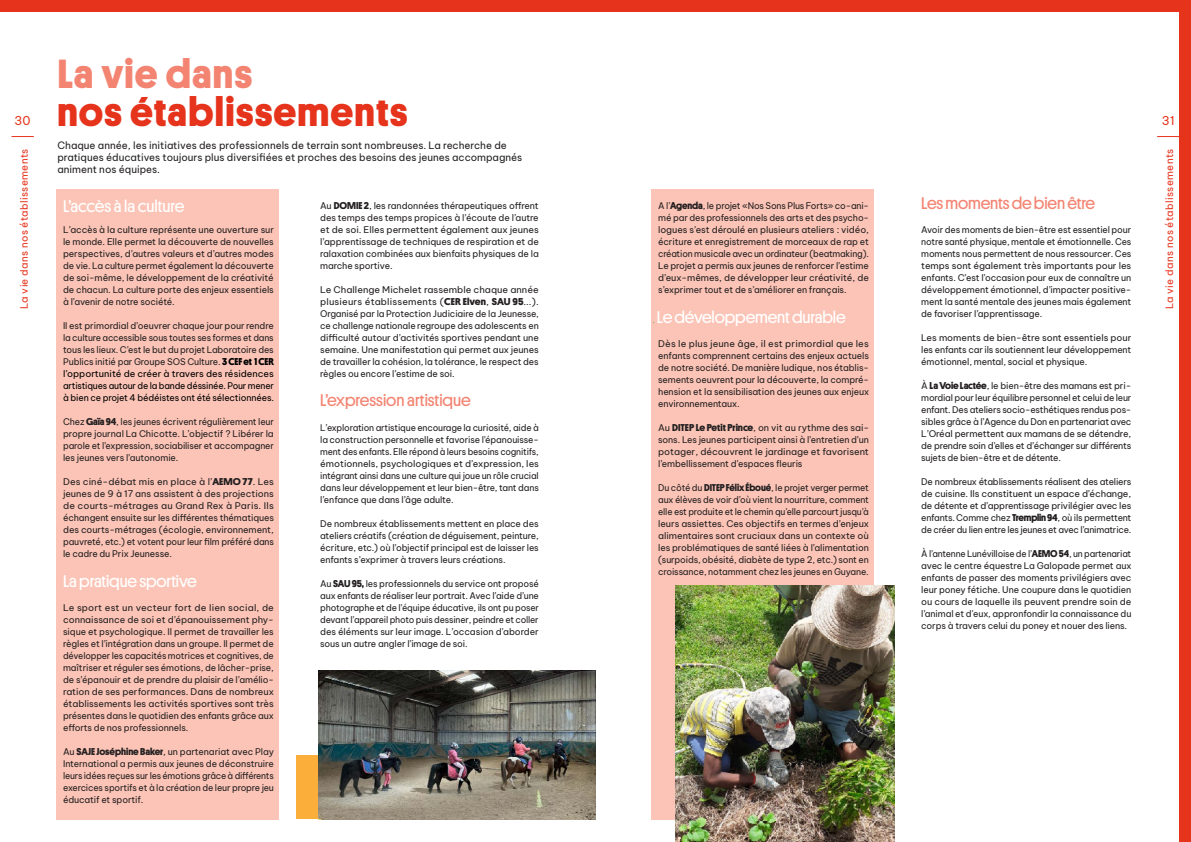
<style>
.page{position:relative;width:1191px;height:842px;background:#fff}
.page>*{position:absolute;margin:0;border:0;box-sizing:border-box;transform-origin:0 0}
.titre_chapitre{font:700 41px "Platform";letter-spacing:.025em;color:#e6331c}
.titre_chapitre-2{font:700 41px "Platform";letter-spacing:.025em;color:#f48472}
.texte_courant{font:17px "Platform";letter-spacing:-.01em;color:#f48472}
.texte_courant-2{font:17px "Platform";letter-spacing:-.01em;color:#fff}
.texte_calendrier{font:17px "Platform";color:#fff}
.pagination_2{font:12px "Be Vietnam Pro";color:#e6331c}
.sous-titre{font:10px/12px "Be Vietnam Pro";color:#231f20}
.pagination_2-2{font:10px "Be Vietnam Pro";letter-spacing:.035em;color:#e6331c}
.texte_courant-3{font:9px/12px "Be Vietnam Pro";letter-spacing:-.015em;color:#231f20;text-align:justify}
.texte_courant-4{font:9px/12px "Be Vietnam Pro";letter-spacing:-.015em;color:#231f20;text-align:justify;scale:1.05 1}
.texte_courant-5{font:9px/12px "Be Vietnam Pro";letter-spacing:-.015em;color:#231f20;text-align:justify;scale:1.04 1}
.s1{font-family:"Platform";font-weight:700;font-size:10px;color:#000}
.s2{color:#000}
.s3{font-family:"Platform";font-weight:700;font-size:10px}
.s4{font-family:"Be Vietnam Pro";font-size:9px;color:#6db356}
</style>
<div class="page">
<div style="left:1179px;top:0;width:12px;height:842px;background:#e6331c"></div>
<div style="left:296px;top:756px;width:36px;height:63px;background:#fbae39"></div>
<div style="left:651px;top:189px;width:222px;height:630px;background:#fbc4b6"></div>
<div style="left:57px;top:189px;width:222px;height:630px;background:#fbc4b6"></div>
<svg style="left:1157px;top:136px;width:22px;height:1px"></svg>
<div style="left:38px;top:161px;width:11px;height:11px;border:1px solid #fff;border-radius:50%"></div>
<div style="left:214px;top:161px;width:10px;height:11px;border:1px solid #fff;border-radius:50%"></div>
<div style="left:0;top:0;width:1191px;height:11px;background:#e6331c"></div>
<svg style="left:12px;top:136px;width:22px;height:1px"></svg>
<img style="left:319px;top:670px;width:276px;height:149px">
<img style="left:675px;top:585px;width:219px;height:257px">
<p class="pagination_2" style="left:15px;top:110px;width:18px">30</p>
<p class="pagination_2-2" style="left:16px;top:309px;width:162px;rotate:-90deg">La vie dans nos établissements</p>
<p class="titre_chapitre-2" style="left:57px;top:44px;width:196px">La vie dans</p>
<p class="titre_chapitre" style="left:57px;top:81px;width:352px">nos établissements</p>
<p class="sous-titre" style="left:57px;top:138px;width:466px">Chaque année, les initiatives des professionnels de terrain sont nombreuses. La recherche de pratiques éducatives toujours plus diversifiées et proches des besoins des jeunes accompagnés animent nos équipes.</p>
<p class="texte_calendrier" style="left:63px;top:194px;width:123px">L’accès à la culture</p>
<p class="texte_courant-3" style="left:63px;top:222px;width:212px">L’accès à la culture représente une ouverture sur le monde. Elle permet la découverte de nouvelles perspectives, d’autres valeurs et d’autres modes de vie. La culture permet également la découverte de soi-même, le développement de la créativité de chacun. La culture porte des enjeux essentiels à l’avenir de notre société.</p>
<p class="texte_courant-3" style="left:63px;top:318px;width:212px">Il est primordial d’oeuvrer chaque jour pour rendre la culture accessible sous toutes ses formes et dans tous les lieux. C’est le but du projet Laboratoire des Publics initié par Groupe SOS Culture. <span class="s1">3 CEF et 1 CER </span><span class="s2">l’opportunité de créer à travers des résidences artistiques autour de la bande déssinée. Pour mener à bien ce projet 4 bédéistes ont été sélectionnées.</span></p>
<p class="texte_courant-3" style="left:63px;top:414px;width:212px">Chez <span class="s3">Gaïa 94</span>, les jeunes écrivent régulièrement leur propre journal La Chicotte. L’objectif ? Libérer la parole et l’expression, sociabiliser et accompagner les jeunes vers l’autonomie.</p>
<p class="texte_courant-4" style="left:63px;top:474px;width:202px">Des ciné-débat mis en place à l’<span class="s3">AEMO 77</span>. Les jeunes de 9 à 17 ans assistent à des projections de courts-métrages au Grand Rex à Paris. Ils échangent ensuite sur les différentes thématiques des courts-métrages (écologie, environnement, pauvreté, etc.) et votent pour leur film préféré dans le cadre du Prix Jeunesse.</p>
<p class="texte_courant-2" style="left:63px;top:568px;width:135px">La pratique sportive</p>
<p class="texte_courant-4" style="left:63px;top:600px;width:202px">Le sport est un vecteur fort de lien social, de connaissance de soi et d’épanouissement phy&shy;sique et psychologique. Il permet de travailler les règles et l’intégration dans un groupe. Il permet de développer les capacités motrices et cognitives, de maîtriser et réguler ses émotions, de lâcher-prise, de s’épanouir et de prendre du plaisir de l’amélio&shy;ration de ses performances. Dans de nombreux établissements les activités sportives sont très présentes dans le quotidien des enfants grâce aux efforts de nos professionnels.</p>
<p class="texte_courant-3" style="left:63px;top:744px;width:212px">Au <span class="s3">SAJE Joséphine Baker</span>, un partenariat avec Play International a permis aux jeunes de déconstruire leurs idées reçues sur les émotions grâce à différents exercices sportifs et à la création de leur propre jeu éducatif et sportif.</p>
<p class="texte_courant-3" style="left:320px;top:198px;width:220px">Au <span class="s3">DOMIE 2</span>, les randonnées thérapeutiques offrent des temps des temps propices à l’écoute de l’autre et de soi. Elles permettent également aux jeunes l’apprentissage de techniques de respiration et de ralaxation combinées aux bienfaits physiques de la marche sportive.</p>
<p class="texte_courant-4" style="left:320px;top:282px;width:210px;text-align:left">Le Challenge Michelet rassemble chaque année plusieurs établissements (<span class="s3">CER Elven</span>, <span class="s3">SAU 95</span>...).<br>Organisé par la Protection Judiciaire de la Jeunesse, ce challenge nationale regroupe des adolescents en difficulté autour d’activités sportives pendant une semaine. Une manifestation qui permet aux jeunes de travailler la cohésion, la tolérance, le respect des règles ou encore l’estime de soi.</p>
<h2 class="texte_courant" style="left:320px;top:387px;width:152px">L’expression artistique</h2>
<p class="texte_courant-3" style="left:320px;top:420px;width:220px">L’exploration artistique encourage la curiosité, aide à la construction personnelle et favorise l’épanouisse&shy;ment des enfants. Elle répond à leurs besoins cognitifs, émotionnels, psychologiques et d’expression, les intégrant ainsi dans une culture qui joue un rôle crucial dans leur développement et leur bien-être, tant dans l’enfance que dans l’âge adulte.</p>
<p class="texte_courant-3" style="left:320px;top:516px;width:220px">De nombreux établissements mettent en place des ateliers créatifs (création de déguisement, peinture, écriture, etc.) où l’objectif principal est de laisser les enfants s’exprimer à travers leurs créations.</p>
<p class="texte_courant-3" style="left:320px;top:576px;width:220px">Au <span class="s3">SAU 95,</span> les professionnels du service ont proposé aux enfants de réaliser leur portrait. Avec l’aide d’une photographe et de l’équipe éducative, ils ont pu poser devant l’appareil photo puis dessiner, peindre et coller des éléments sur leur image. L’occasion d’aborder sous un autre angler l’image de soi.</p>
<p class="texte_courant-3" style="left:658px;top:198px;width:212px;text-align:left">A l’<span class="s3">Agenda</span>, le projet «Nos Sons Plus Forts» co-ani&shy;mé par des professionnels des arts et des psycho&shy;logues s’est déroulé en plusieurs ateliers : vidéo, écriture et enregistrement de morceaux de rap et création musicale avec un ordinateur (beatmaking).<br>Le projet a permis aux jeunes de renforcer l’estime d’eux-mêmes, de développer leur créativité, de s’exprimer tout et de s’améliorer en français.</p>
<p class="texte_courant-2" style="left:652px;top:304px;width:195px"><span class="s4">.</span> Le développement durable</p>
<p class="texte_courant-4" style="left:658px;top:336px;width:202px">Dès le plus jeune âge, il est primordial que les enfants comprennent certains des enjeux actuels de notre société. De manière ludique, nos établis&shy;sements oeuvrent pour la découverte, la compré&shy;hension et la sensibilisation des jeunes aux enjeux environnementaux.</p>
<p class="texte_courant-3" style="left:658px;top:420px;width:212px">Au <span class="s3">DITEP Le Petit Prince</span>, on vit au rythme des sai&shy;sons. Les jeunes participent ainsi à l’entretien d’un potager, découvrent le jardinage et favorisent l’embellissement d’espaces fleuris</p>
<p class="texte_courant-3" style="left:658px;top:480px;width:212px">Du côté du <span class="s3">DITEP Félix Éboué</span>, le projet verger permet aux élèves de voir d’où vient la nourriture, comment elle est produite et le chemin qu’elle parcourt jusqu’à leurs assiettes. Ces objectifs en termes d’enjeux alimentaires sont cruciaux dans un contexte où les problématiques de santé liées à l’alimentation (surpoids, obésité, diabète de type 2, etc.) sont en croissance, notamment chez les jeunes en Guyane.</p>
<p class="texte_courant" style="left:921px;top:190px;width:175px">Les moments de bien être</p>
<p class="texte_courant-3" style="left:921px;top:222px;width:212px">Avoir des moments de bien-être est essentiel pour notre santé physique, mentale et émotionnelle. Ces moments nous permettent de nous ressourcer. Ces temps sont également très importants pour les enfants. C’est l’occasion pour eux de connaître un développement émotionnel, d’impacter positive&shy;ment la santé mentale des jeunes mais également de favoriser l’apprentissage.</p>
<p class="texte_courant-5" style="left:921px;top:330px;width:203px">Les moments de bien-être sont essentiels pour les enfants car ils soutiennent leur développement émotionnel, mental, social et physique.</p>
<p class="texte_courant-3" style="left:921px;top:378px;width:212px">À <span class="s3">La Voie Lactée</span>, le bien-être des mamans est pri&shy;mordial pour leur équilibre personnel et celui de leur enfant. Des ateliers socio-esthétiques rendus pos&shy;sibles grâce à l’Agence du Don en partenariat avec L’Oréal permettent aux mamans de se détendre, de prendre soin d’elles et d’échanger sur différents sujets de bien-être et de détente.</p>
<p class="texte_courant-3" style="left:921px;top:474px;width:212px">De nombreux établissements réalisent des ateliers de cuisine. Ils constituent un espace d’échange, de détente et d’apprentissage privilégier avec les enfants. Comme chez <span class="s3">Tremplin 94</span>, où ils permettent de créer du lien entre les jeunes et avec l’animatrice.</p>
<p class="texte_courant-3" style="left:921px;top:546px;width:212px">À l’antenne Lunévilloise de l’<span class="s3">AEMO 54</span>, un partenariat avec le centre équestre La Galopade permet aux enfants de passer des moments privilégiers avec leur poney fétiche. Une coupure dans le quotidien ou cours de laquelle ils peuvent prendre soin de l’animal et d’eux, appronfondir la connaissance du corps à travers celui du poney et nouer des liens.</p>
<p class="pagination_2" style="left:1162px;top:110px;width:14px">31</p>
<p class="pagination_2-2" style="left:1161px;top:309px;width:162px;rotate:-90deg">La vie dans nos établissements</p>
</div>
